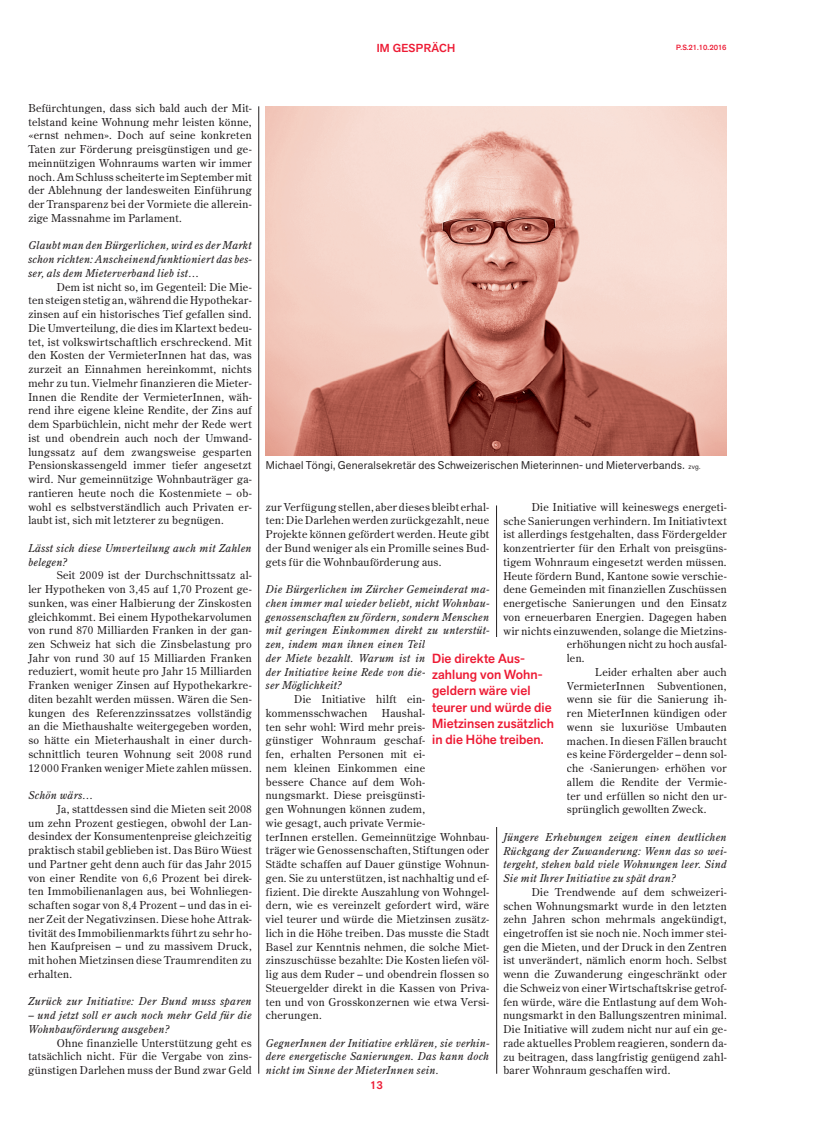
<style>
.page{position:relative;width:833px;height:1134px;background:#fff}
.page>*{position:absolute;margin:0;border:0;box-sizing:border-box;transform-origin:0 0}
.t1{font:500 13.12px/16.2px "Akzid Grtsk Next";letter-spacing:.005em;color:#ed1a33}
.t2{font:500 11.5px "Akzid Grtsk Next";color:#ed1a33}
.t3{font:500 11.25px "Akzid Grtsk Next";color:#ed1a33}
.t4{font:11.12px "Akzid Grtsk Next";letter-spacing:.02em;color:#231f20}
.t5{font:10.75px/13.8px "Century Old Style Std";letter-spacing:.025em;color:#231f20;text-align:justify}
.t6{font:italic 10.75px/13.8px "Century Old Style Std";letter-spacing:.025em;color:#231f20;text-align:justify}
.t7{font:500 7.5px "Akzid Grtsk Next";color:#ed1a33}
.s1{font-size:6.88px}
</style>
<div class="page">
<img style="left:266px;top:107px;width:460px;height:348px">
<hr style="left:496px;top:505px;width:1px;height:569px;background:#231f20">
<hr style="left:258px;top:106px;width:1px;height:968px;background:#231f20">
<div style="left:425px;top:637px;width:142px;height:189px;background:#fff"></div>
<p class="t2" style="left:377px;top:41px;width:80px">im Gespräch</p>
<p class="t7" style="left:676px;top:42px;width:52px">P.S.21.10.2016</p>
<p class="t5" style="left:28px;top:101px;width:225px">Befürchtungen, dass sich bald auch der Mit&shy;telstand keine Wohnung mehr leisten könne, «ernst nehmen». Doch auf seine konkreten Taten zur Förderung preisgünstigen und ge&shy;meinnützigen Wohnraums warten wir immer noch. Am Schluss scheiterte im September mit der Ablehnung der landesweiten Einführung der Transparenz bei der Vormiete die allerein&shy;zige Massnahme im Parlament.</p>
<p class="t6" style="left:28px;top:239px;width:225px">Glaubt man den Bürgerlichen, wird es der Markt schon richten: Anscheinend funktioniert das bes&shy;ser, als dem Mieterverband lieb ist…</p>
<p class="t5" style="left:28px;top:280px;width:225px;text-indent:28px">Dem ist nicht so, im Gegenteil: Die Mie&shy;ten steigen stetig an, während die Hypothekar&shy;zinsen auf ein historisches Tief gefallen sind.<br>Die Umverteilung, die dies im Klartext bedeu&shy;tet, ist volkswirtschaftlich erschreckend. Mit den Kosten der VermieterInnen hat das, was zurzeit an Einnahmen hereinkommt, nichts mehr zu tun. Vielmehr finanzieren die Mieter-Innen die Rendite der VermieterInnen, wäh&shy;rend ihre eigene kleine Rendite, der Zins auf dem Sparbüchlein, nicht mehr der Rede wert ist und obendrein auch noch der Umwand&shy;lungssatz auf dem zwangsweise gesparten Pensionskassengeld immer tiefer angesetzt wird. Nur gemeinnützige Wohnbauträger ga&shy;rantieren heute noch die Kostenmiete – ob&shy;wohl es selbstverständlich auch Privaten er&shy;laubt ist, sich mit letzterer zu begnügen.</p>
<p class="t6" style="left:28px;top:541px;width:225px">Lässt sich diese Umverteilung auch mit Zahlen belegen?</p>
<p class="t5" style="left:28px;top:568px;width:225px;text-indent:28px">Seit 2009 ist der Durchschnittssatz al&shy;ler Hypotheken von 3,45 auf 1,70 Prozent ge&shy;sunken, was einer Halbierung der Zinskosten gleichkommt. Bei einem Hypothekarvolumen von rund 870 Milliarden Franken in der gan&shy;zen Schweiz hat sich die Zinsbelastung pro Jahr von rund 30 auf 15 Milliarden Franken reduziert, womit heute pro Jahr 15 Milliarden Franken weniger Zinsen auf Hypothekarkre&shy;diten bezahlt werden müssen. Wären die Sen&shy;kungen des Referenzzinssatzes vollständig an die Miethaushalte weitergegeben worden, so hätte ein Mieterhaushalt in einer durch&shy;schnittlich teuren Wohnung seit 2008 rund 12 000 Franken weniger Miete zahlen müssen.</p>
<p class="t6" style="left:28px;top:788px;width:66px">Schön wärs…</p>
<p class="t5" style="left:28px;top:802px;width:225px;text-indent:28px">Ja, stattdessen sind die Mieten seit 2008 um zehn Prozent gestiegen, obwohl der Lan&shy;desindex der Konsumentenpreise gleichzeitig praktisch stabil geblieben ist. Das Büro Wüest und Partner geht denn auch für das Jahr 2015 von einer Rendite von 6,6 Prozent bei direk&shy;ten Immobilienanlagen aus, bei Wohnliegen&shy;schaften sogar von 8,4 Prozent – und das in ei&shy;ner Zeit der Negativzinsen. Diese hohe Attrak&shy;tivität des Immobilienmarkts führt zu sehr ho&shy;hen Kaufpreisen – und zu massivem Druck, mit hohen Mietzinsen diese Traumrenditen zu erhalten.</p>
<p class="t6" style="left:28px;top:994px;width:225px">Zurück zur Initiative: Der Bund muss sparen</p>
<p class="t6" style="left:28px;top:1008px;width:225px">– und jetzt soll er auch noch mehr Geld für die<br>Wohnbauförderung ausgeben?</p>
<p class="t5" style="left:28px;top:1035px;width:225px;text-indent:28px">Ohne finanzielle Unterstützung geht es tatsächlich nicht. Für die Vergabe von zins&shy;günstigen Darlehen muss der Bund zwar Geld</p>
<p class="t4" style="left:266px;top:458px;width:436px">Michael Töngi, Generalsekretär des Schweizerischen Mieterinnen- und Mieterverbands. <span class="s1">zvg.</span></p>
<p class="t5" style="left:266px;top:500px;width:225px">zur Verfügung stellen, aber dieses bleibt erhal&shy;ten: Die Darlehen werden zurückgezahlt, neue Projekte können gefördert werden. Heute gibt der Bund weniger als ein Promille seines Bud&shy;gets für die Wohnbauförderung aus.</p>
<p class="t6" style="left:266px;top:582px;width:225px;text-align:left">Die Bürgerlichen im Zürcher Gemeinderat ma&shy;chen immer mal wieder beliebt, nicht Wohnbau&shy;genossenschaften zu fördern, sondern Menschen mit geringen Einkommen direkt zu unterstüt&shy;zen, indem man ihnen einen Teil<br>der Miete bezahlt. Warum ist in<br>der Initiative keine Rede von die-<br>ser Möglichkeit?</p>
<p class="t5" style="left:266px;top:692px;width:161px;text-indent:28px">Die Initiative hilft ein&shy;kommensschwachen</p>
<p class="t5" style="left:532px;top:500px;width:196px">Die Initiative will keineswegs energeti-</p>
<p class="t5" style="left:503px;top:514px;width:225px">sche Sanierungen verhindern. Im Initiativtext</p>
<p class="t5" style="left:503px;top:527px;width:225px">ist allerdings festgehalten, dass Fördergelder</p>
<p class="t5" style="left:503px;top:541px;width:225px">konzentrierter für den Erhalt von preisgüns-</p>
<p class="t5" style="left:503px;top:555px;width:225px">tigem Wohnraum eingesetzt werden müssen.</p>
<p class="t5" style="left:503px;top:569px;width:225px">Heute fördern Bund, Kantone sowie verschie-</p>
<p class="t5" style="left:503px;top:582px;width:225px">dene Gemeinden mit finanziellen Zuschüssen</p>
<p class="t5" style="left:503px;top:596px;width:225px">energetische Sanierungen und den Einsatz</p>
<p class="t5" style="left:503px;top:610px;width:225px">von erneuerbaren Energien. Dagegen haben</p>
<p class="t5" style="left:503px;top:624px;width:225px">wir nichts einzuwenden, solange die Mietzins-</p>
<p class="t5" style="left:567px;top:637px;width:161px">erhöhungen nicht zu hoch ausfal-</p>
<p class="t5" style="left:567px;top:651px;width:19px">len.</p>
<p class="t5" style="left:595px;top:665px;width:133px">Leider erhalten aber auch</p>
<p class="t5" style="left:567px;top:679px;width:161px">VermieterInnen Subventionen,</p>
<p class="t5" style="left:567px;top:692px;width:161px">wenn sie für die Sanierung ih-</p>
<p class="t5" style="left:567px;top:706px;width:161px">ren MieterInnen kündigen oder</p>
<p class="t5" style="left:567px;top:720px;width:161px">wenn sie luxuriöse Umbauten</p>
<p class="t5" style="left:567px;top:734px;width:161px">machen. In diesen Fällen braucht</p>
<p class="t5" style="left:567px;top:747px;width:161px">es keine Fördergelder – denn sol-</p>
<p class="t5" style="left:567px;top:761px;width:161px">che ‹Sanierungen› erhöhen vor</p>
<p class="t5" style="left:567px;top:775px;width:161px">allem die Rendite der Vermie-</p>
<p class="t5" style="left:567px;top:789px;width:161px">ter und erfüllen so nicht den ur-</p>
<p class="t5" style="left:567px;top:802px;width:141px">sprünglich gewollten Zweck.</p>
<p class="t6" style="left:503px;top:830px;width:225px">Jüngere Erhebungen zeigen einen deutlichen Rückgang der Zuwanderung: Wenn das so wei&shy;tergeht, stehen bald viele Wohnungen leer. Sind Sie mit Ihrer Initiative zu spät dran?</p>
<p class="t5" style="left:503px;top:885px;width:225px;text-indent:28px">Die Trendwende auf dem schweizeri&shy;schen Wohnungsmarkt wurde in den letzten zehn Jahren schon mehrmals angekündigt, eingetroffen ist sie noch nie. Noch immer stei&shy;gen die Mieten, und der Druck in den Zentren ist unverändert, nämlich enorm hoch. Selbst wenn die Zuwanderung eingeschränkt oder die Schweiz von einer Wirtschaftskrise getrof&shy;fen würde, wäre die Entlastung auf dem Woh&shy;nungsmarkt in den Ballungszentren minimal.<br>Die Initiative will zudem nicht nur auf ein ge&shy;rade aktuelles Problem reagieren, sondern da&shy;zu beitragen, dass langfristig genügend zahl&shy;barer Wohnraum geschaffen wird.</p>
<p class="t1" style="left:432px;top:650px;width:123px">Die direkte Aus&shy;zahlung von Wohn&shy;geldern wäre viel teurer und würde die<br>Mietzinsen zusätzlich in die Höhe treiben.</p>
<p class="t5" style="left:266px;top:706px;width:225px;text-align:left;text-indent:116px">Haushal-<br>ten sehr wohl: Wird mehr preis-<br>günstiger Wohnraum geschaf-<br>fen, erhalten Personen mit ei-<br>nem kleinen Einkommen eine<br>bessere Chance auf dem Woh&shy;nungsmarkt. Diese preisgünsti-<br>gen Wohnungen können zudem,<br>wie gesagt, auch private Vermie-<br>terInnen erstellen. Gemeinnützige Wohnbau&shy;träger wie Genossenschaften, Stiftungen oder Städte schaffen auf Dauer günstige Wohnun&shy;gen. Sie zu unterstützen, ist nachhaltig und ef&shy;fizient. Die direkte Auszahlung von Wohngel&shy;dern, wie es vereinzelt gefordert wird, wäre viel teurer und würde die Mietzinsen zusätz&shy;lich in die Höhe treiben. Das musste die Stadt Basel zur Kenntnis nehmen, die solche Miet&shy;zinszuschüsse bezahlte: Die Kosten liefen völ&shy;lig aus dem Ruder – und obendrein flossen so Steuergelder direkt in die Kassen von Priva&shy;ten und von Grosskonzernen wie etwa Versi&shy;cherungen.</p>
<p class="t6" style="left:266px;top:1036px;width:225px">GegnerInnen der Initiative erklären, sie verhin&shy;dere energetische Sanierungen. Das kann doch nicht im Sinne der MieterInnen sein.</p>
<p class="t3" style="left:370px;top:1078px;width:14px">13</p>
</div>
